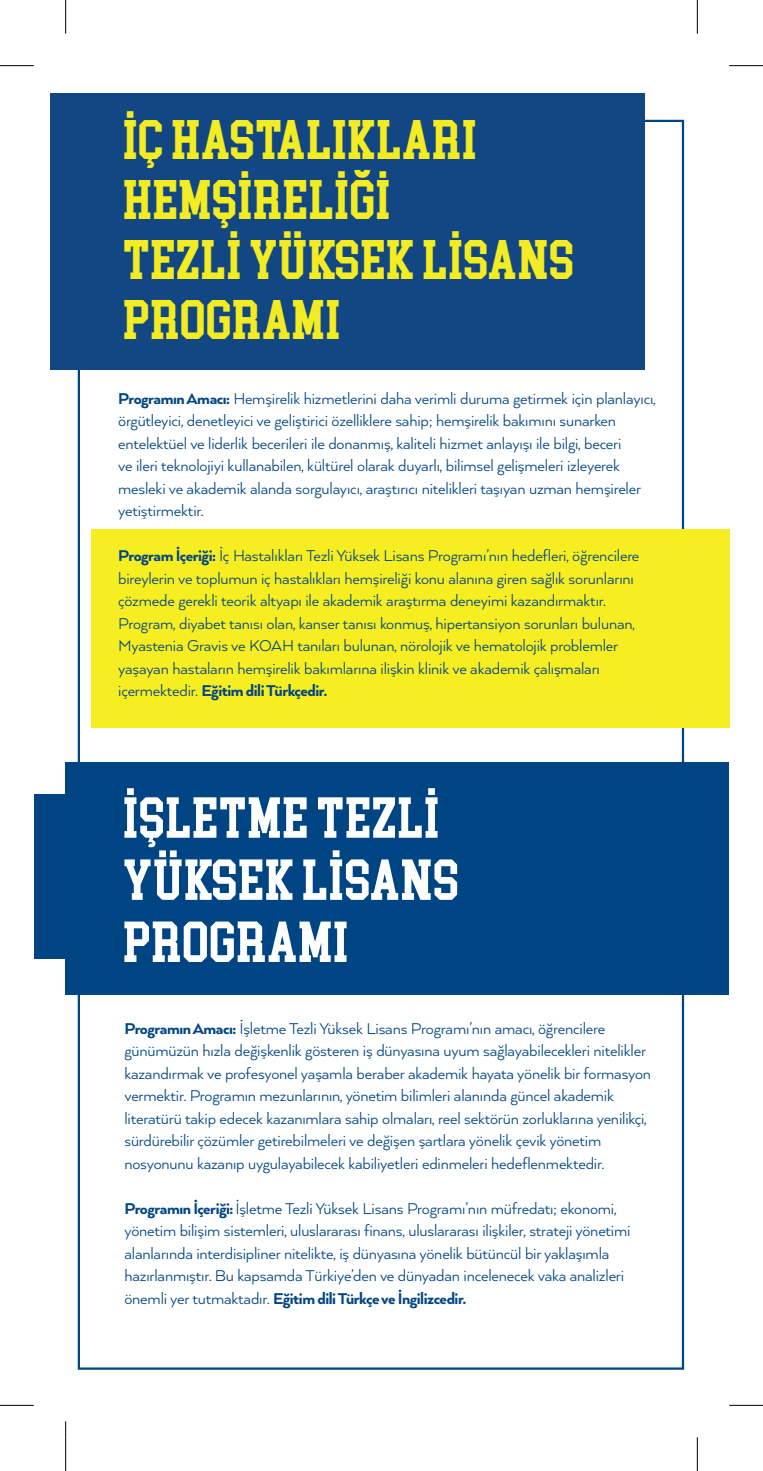
<style>
.page{position:relative;width:763px;height:1471px;background:#fff}
.page>*{position:absolute;margin:0;border:0;box-sizing:border-box;transform-origin:0 0}
.t1{font:51.75px "College Block";color:#fff}
.t2{font:49.95px "College Block";color:#f4ec23}
.t3{font:18px/22.5px "Arquitecta";letter-spacing:-.01em;color:#004583}
.s1{font-weight:800}
</style>
<div class="page">
<svg style="left:65px;top:1421px;width:1px;height:16px"></svg>
<div style="left:34px;top:794px;width:32px;height:165px;background:#004583"></div>
<div style="left:50px;top:94px;width:594px;height:276px;background:#124784"></div>
<div style="left:91px;top:529px;width:638px;height:199px;background:#f7ee22"></div>
<div style="left:66px;top:762px;width:663px;height:232px;background:#004583"></div>
<hr style="left:0;top:65px;width:34px;height:1px;background:#000">
<hr style="left:729px;top:65px;width:34px;height:1px;background:#000">
<hr style="left:0;top:1405px;width:34px;height:1px;background:#000">
<hr style="left:729px;top:1405px;width:34px;height:1px;background:#000">
<hr style="left:65px;top:0;width:1px;height:34px;background:#000">
<hr style="left:65px;top:1437px;width:1px;height:34px;background:#000">
<hr style="left:697px;top:0;width:1px;height:34px;background:#000">
<hr style="left:697px;top:1437px;width:1px;height:34px;background:#000">
<p class="t2" style="left:124px;top:106px;width:356px">İÇ HASTALIKLARI</p>
<p class="t2" style="left:124px;top:166px;width:270px">HEMŞİRELİĞİ</p>
<p class="t2" style="left:124px;top:226px;width:453px">TEZLİ YÜKSEK LİSANS</p>
<p class="t2" style="left:124px;top:286px;width:219px">PROGRAMI</p>
<p class="t3" style="left:118px;top:386px;width:539px"><span class="s1">Programın Amacı:</span> Hemşirelik hizmetlerini daha verimli duruma getirmek için planlayıcı, örgütleyici, denetleyici ve geliştirici özelliklere sahip; hemşirelik bakımını sunarken entelektüel ve liderlik becerileri ile donanmış, kaliteli hizmet anlayışı ile bilgi, beceri<br>ve ileri teknolojiyi kullanabilen, kültürel olarak duyarlı, bilimsel gelişmeleri izleyerek mesleki ve akademik alanda sorgulayıcı, araştırıcı nitelikleri taşıyan uzman hemşireler yetiştirmektir.</p>
<p class="t3" style="left:118px;top:544px;width:523px"><span class="s1">Program İçeriği:</span> İç Hastalıkları Tezli Yüksek Lisans Programı’nın hedefleri, öğrencilere bireylerin ve toplumun iç hastalıkları hemşireliği konu alanına giren sağlık sorunlarını çözmede gerekli teorik altyapı ile akademik araştırma deneyimi kazandırmaktır.<br>Program, diyabet tanısı olan, kanser tanısı konmuş, hipertansiyon sorunları bulunan, Myastenia Gravis ve KOAH tanıları bulunan, nörolojik ve hematolojik problemler yaşayan hastaların hemşirelik bakımlarına ilişkin klinik ve akademik çalışmaları içermektedir. <span class="s1">Eğitim dili Türkçedir.</span></p>
<p class="t1" style="left:124px;top:783px;width:318px">İŞLETME TEZLİ</p>
<p class="t1" style="left:124px;top:845px;width:338px">YÜKSEK LİSANS</p>
<p class="t1" style="left:124px;top:907px;width:227px">PROGRAMI</p>
<p class="t3" style="left:124px;top:1016px;width:528px"><span class="s1">Programın Amacı:</span> İşletme Tezli Yüksek Lisans Programı’nın amacı, öğrencilere günümüzün hızla değişkenlik gösteren iş dünyasına uyum sağlayabilecekleri nitelikler kazandırmak ve profesyonel yaşamla beraber akademik hayata yönelik bir formasyon vermektir. Programın mezunlarının, yönetim bilimleri alanında güncel akademik literatürü takip edecek kazanımlara sahip olmaları, reel sektörün zorluklarına yenilikçi, sürdürebilir çözümler getirebilmeleri ve değişen şartlara yönelik çevik yönetim nosyonunu kazanıp uygulayabilecek kabiliyetleri edinmeleri hedeflenmektedir.</p>
<p class="t3" style="left:124px;top:1196px;width:493px"><span class="s1">Programın İçeriği:</span> İşletme Tezli Yüksek Lisans Programı’nın müfredatı; ekonomi,</p>
<p class="t3" style="left:124px;top:1219px;width:507px">yönetim bilişim sistemleri, uluslararası finans, uluslararası ilişkiler, strateji yönetimi alanlarında interdisipliner nitelikte, iş dünyasına yönelik bütüncül bir yaklaşımla hazırlanmıştır. Bu kapsamda Türkiye’den ve dünyadan incelenecek vaka analizleri önemli yer tutmaktadır. <span class="s1">Eğitim dili Türkçe ve İngilizcedir.</span></p>
</div>
